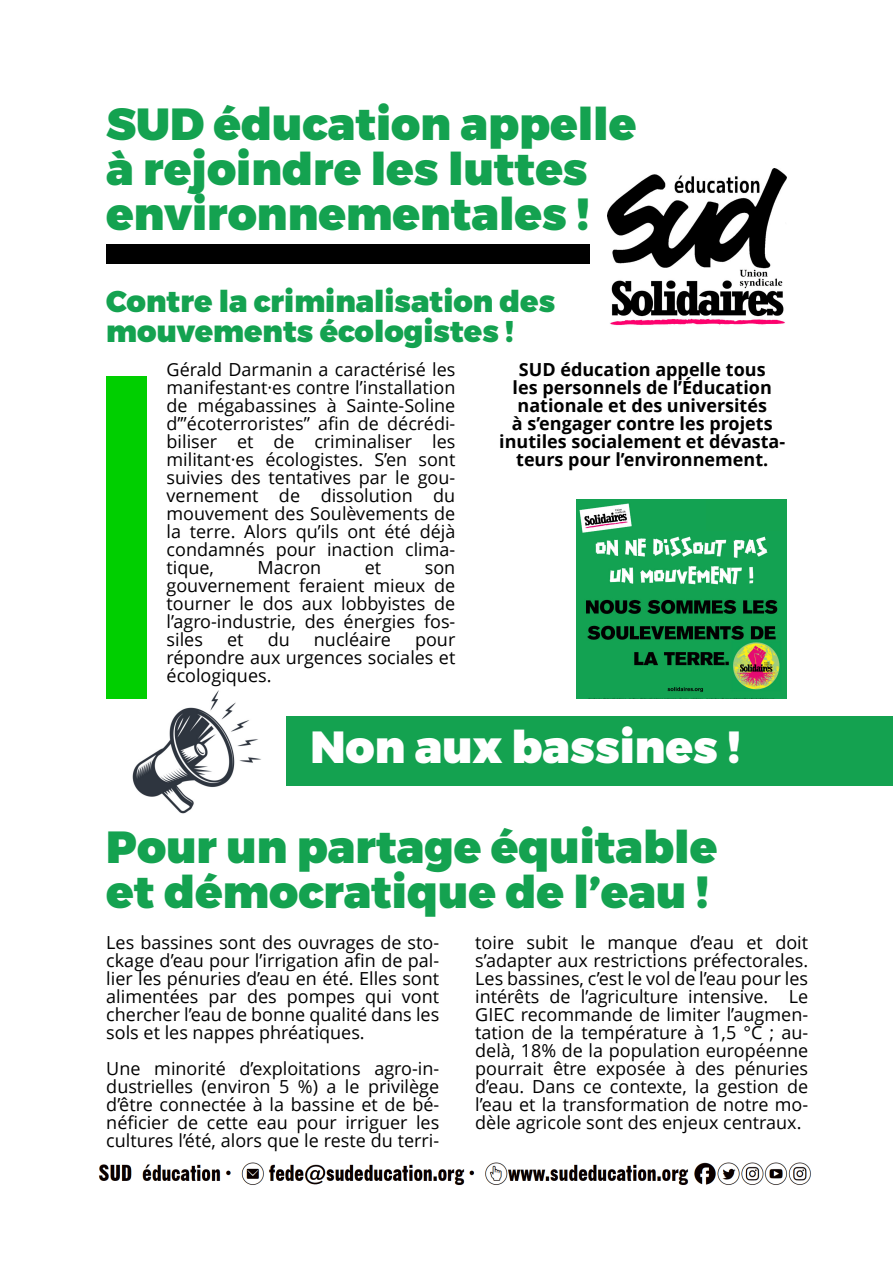
<style>
.page{position:relative;width:893px;height:1263px;background:#fff}
.page>*{position:absolute;margin:0;border:0;box-sizing:border-box;transform-origin:0 0}
.t1{font:900 45px/45px "Montserrat";color:#14a250}
.t2{font:900 45px "Montserrat";color:#fff}
.t3{font:900 30px/30px "Montserrat";color:#14a250}
.t4{font:18px/18px "Open Sans";color:#000;text-align:justify}
.t5{font:700 18px/18px "Open Sans";color:#000;text-align:center}
</style>
<div class="page">
<img style="left:608px;top:169px;width:179px;height:157px">
<img style="left:98px;top:1162px;width:713px;height:23px">
<img style="left:106px;top:690px;width:155px;height:124px">
<div style="left:106px;top:244px;width:483px;height:19px;background:#000"></div>
<div style="left:106px;top:376px;width:41px;height:322px;background:#00cf00"></div>
<div style="left:286px;top:716px;width:607px;height:70px;background:#14a250"></div>
<img style="left:576px;top:499px;width:211px;height:199px">
<div style="left:706px;top:499px;width:81px;height:31px;background:#14a250"></div>
<h1 class="t1" style="left:106px;top:101px;width:532px">SUD éducation appelle à rejoindre les luttes environnementales !</h1>
<h2 class="t3" style="left:106px;top:287px;width:450px">Contre la criminalisation des mouvements écologistes !</h2>
<p class="t4" style="left:167px;top:362px;width:290px">Gérald Darmanin a caractérisé les manifestant·es contre l’installation de mégabassines à Sainte-Soline d’”écoterroristes” afin de décrédi&shy;biliser et de criminaliser les militant·es écologistes. S’en sont suivies des tentatives par le gou&shy;vernement de dissolution du mouvement des Soulèvements de la terre. Alors qu’ils ont été déjà condamnés pour inaction clima&shy;tique,</p>
<p class="t5" style="left:499px;top:362px;width:288px">SUD éducation appelle tous<br>les personnels de l’Éducation nationale et des universités<br>à s’engager contre les projets inutiles socialement et dévasta&shy;teurs pour l’environnement.</p>
<p class="t4" style="left:258px;top:560px;width:65px">Macron</p>
<p class="t4" style="left:365px;top:560px;width:18px">et</p>
<p class="t4" style="left:167px;top:560px;width:290px;text-indent:258px">son gouvernement feraient mieux de tourner le dos aux lobbyistes de l’agro-industrie, des énergies fos&shy;siles</p>
<p class="t4" style="left:227px;top:632px;width:18px">et</p>
<p class="t4" style="left:268px;top:632px;width:24px">du</p>
<p class="t4" style="left:314px;top:632px;width:78px">nucléaire</p>
<p class="t4" style="left:167px;top:632px;width:290px;text-indent:248px">pour répondre aux urgences sociales et écologiques.</p>
<h1 class="t2" style="left:310px;top:719px;width:432px">Non aux bassines !</h1>
<h1 class="t1" style="left:106px;top:824px;width:613px">Pour un partage équitable et démocratique de l’eau !</h1>
<p class="t4" style="left:106px;top:935px;width:334px">Les bassines sont des ouvrages de sto&shy;ckage d’eau pour l’irrigation afin de pal&shy;lier les pénuries d’eau en été. Elles sont alimentées par des pompes qui vont chercher l’eau de bonne qualité dans les sols et les nappes phréatiques.</p>
<p class="t4" style="left:106px;top:1061px;width:334px">Une minorité d’exploitations agro-in&shy;dustrielles (environ 5 %) a le privilège d’être connectée à la bassine et de bé&shy;néficier de cette eau pour irriguer les cultures l’été, alors que le reste du terri-</p>
<p class="t4" style="left:475px;top:935px;width:334px">toire subit le manque d’eau et doit s’adapter aux restrictions préfectorales.<br>Les bassines, c’est le vol de l’eau pour les intérêts de l’agriculture intensive. Le GIEC recommande de limiter l’augmen&shy;tation de la température à 1,5 °C ; au&shy;delà, 18% de la population européenne pourrait être exposée à des pénuries d’eau. Dans ce contexte, la gestion de l’eau et la transformation de notre mo&shy;dèle agricole sont des enjeux centraux.</p>
</div>
